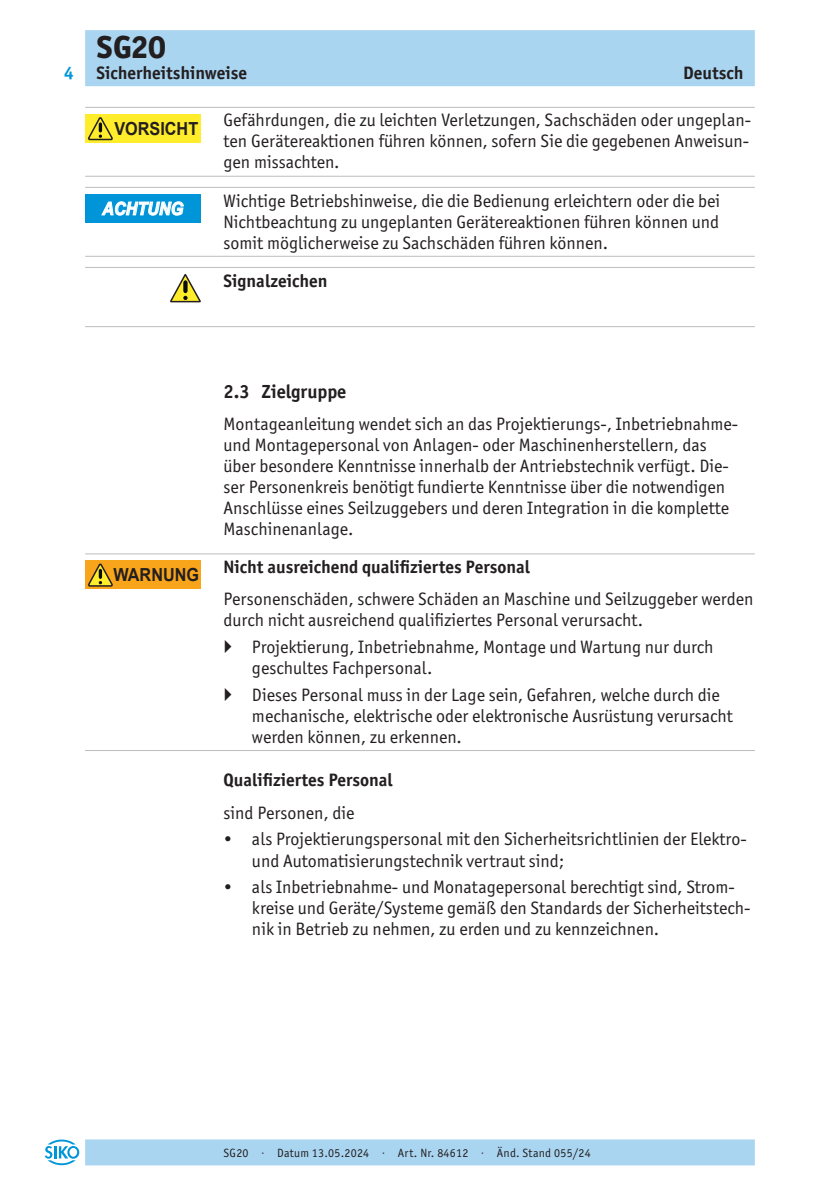
<style>
.page{position:relative;width:840px;height:1191px;background:#fff}
.page>*{position:absolute;margin:0;border:0;box-sizing:border-box;transform-origin:0 0}
.t1{font:800 32px "Officina Sans ITC Pro";color:#231f20}
.t2{font:700 19px "Officina Sans ITC Pro";color:#231f20}
._03__Fliesstext{font:18px/21px "Officina Sans ITC Pro";color:#231f20}
._03__Fliesstext_Linien-oben_unten{font:18px/21px "Officina Sans ITC Pro";color:#231f20;text-align:justify}
._02__Ueberschrift_Linie-oben{font:700 18px "Officina Sans ITC Pro";color:#231f20}
._02__Ueberschrift{font:700 18px "Officina Sans ITC Pro";color:#231f20}
.t3{font:700 18px "Arial";color:#231f20;scale:.9 1}
.t4{font:italic 700 18px "Arial";color:#fff;scale:.9 1}
.t5{font:700 18px "Officina Sans ITC Pro";color:#0095d9}
.t6{font:12px "Officina Sans ITC Pro";letter-spacing:.02em;color:#231f20}
</style>
<div class="page">
<div style="left:85px;top:30px;width:669px;height:56px;background:#aad5f1"></div>
<div style="left:85px;top:1139px;width:669px;height:26px;background:#aad5f1"></div>
<svg style="left:45px;top:1139px;width:34px;height:26px"></svg>
<hr style="left:85px;top:107px;width:669px;height:1px;background:#bcbdc0">
<hr style="left:85px;top:176px;width:669px;height:1px;background:#bcbdc0">
<hr style="left:85px;top:187px;width:669px;height:1px;background:#bcbdc0">
<hr style="left:85px;top:256px;width:669px;height:1px;background:#bcbdc0">
<hr style="left:85px;top:267px;width:669px;height:1px;background:#bcbdc0">
<hr style="left:85px;top:326px;width:669px;height:1px;background:#bcbdc0">
<hr style="left:85px;top:553px;width:669px;height:1px;background:#bcbdc0">
<hr style="left:85px;top:750px;width:669px;height:1px;background:#bcbdc0">
<div style="left:85px;top:114px;width:116px;height:28px;background:#ffec2a"></div>
<svg style="left:87px;top:117px;width:26px;height:24px"></svg>
<div style="left:85px;top:194px;width:116px;height:28px;background:#0095d9"></div>
<svg style="left:102px;top:202px;width:81px;height:13px"></svg>
<svg style="left:170px;top:274px;width:31px;height:28px"></svg>
<div style="left:85px;top:560px;width:116px;height:29px;background:#f9a51b"></div>
<svg style="left:87px;top:563px;width:26px;height:24px"></svg>
<p class="t5" style="left:64px;top:62px;width:11px">4</p>
<h1 class="t1" style="left:96px;top:26px;width:71px">SG20</h1>
<p class="_02__Ueberschrift_Linie-oben" style="left:96px;top:62px;width:152px">Sicherheitshinweise</p>
<p class="_02__Ueberschrift_Linie-oben" style="left:682px;top:62px;width:62px">Deutsch</p>
<p class="t3" style="left:114px;top:117px;width:95px">VORSICHT</p>
<p class="t4" style="left:102px;top:197px;width:92px">ACHTUNG</p>
<p class="_03__Fliesstext_Linien-oben_unten" style="left:223px;top:110px;width:528px">Gefährdungen, die zu leichten Verletzungen, Sachschäden oder ungeplan&shy;ten Gerätereaktionen führen können, sofern Sie die gegebenen Anweisun&shy;gen missachten.</p>
<p class="_03__Fliesstext_Linien-oben_unten" style="left:223px;top:190px;width:498px">Wichtige Betriebshinweise, die die Bedienung erleichtern oder die bei Nichtbeachtung zu ungeplanten Gerätereaktionen führen können und somit möglicherweise zu Sachschäden führen können.</p>
<p class="_02__Ueberschrift_Linie-oben" style="left:223px;top:269px;width:105px">Signalzeichen</p>
<p class="t3" style="left:113px;top:563px;width:97px">WARNUNG</p>
<p class="t2" style="left:223px;top:379px;width:124px">2.3 Zielgruppe</p>
<p class="_03__Fliesstext" style="left:223px;top:413px;width:515px">Montageanleitung wendet sich an das Projektierungs-, Inbetriebnahme&shy;und Montagepersonal von Anlagen- oder Maschinenherstellern, das über besondere Kenntnisse innerhalb der Antriebstechnik verfügt. Die&shy;ser Personenkreis benötigt fundierte Kenntnisse über die notwendigen Anschlüsse eines Seilzuggebers und deren Integration in die komplette Maschinenanlage.</p>
<p class="_02__Ueberschrift_Linie-oben" style="left:223px;top:556px;width:307px">Nicht ausreichend qualifiziertes Personal</p>
<p class="_03__Fliesstext" style="left:223px;top:589px;width:531px">Personenschäden, schwere Schäden an Maschine und Seilzuggeber werden durch nicht ausreichend qualifiziertes Personal verursacht.</p>
<p class="_03__Fliesstext" style="left:252px;top:636px;width:463px">Projektierung, Inbetriebnahme, Montage und Wartung nur durch geschultes Fachpersonal.</p>
<p class="_03__Fliesstext" style="left:252px;top:684px;width:482px">Dieses Personal muss in der Lage sein, Gefahren, welche durch die mechanische, elektrische oder elektronische Ausrüstung verursacht werden können, zu erkennen.</p>
<p class="_02__Ueberschrift" style="left:223px;top:769px;width:170px">Qualifiziertes Personal</p>
<p class="_03__Fliesstext" style="left:223px;top:802px;width:132px">sind Personen, die</p>
<p class="_03__Fliesstext" style="left:252px;top:829px;width:496px;text-indent:-28px">• als Projektierungspersonal mit den Sicherheitsrichtlinien der Elektro&shy;und Automatisierungstechnik vertraut sind;</p>
<p class="_03__Fliesstext" style="left:252px;top:876px;width:500px;text-indent:-28px">• als Inbetriebnahme- und Monatagepersonal berechtigt sind, Strom&shy;kreise und Geräte/Systeme gemäß den Standards der Sicherheitstech&shy;nik in Betrieb zu nehmen, zu erden und zu kennzeichnen.</p>
<p class="t6" style="left:223px;top:1145px;width:368px">SG20 · Datum 13.05.2024 · Art. Nr. 84612 · Änd. Stand 055/24</p>
</div>
